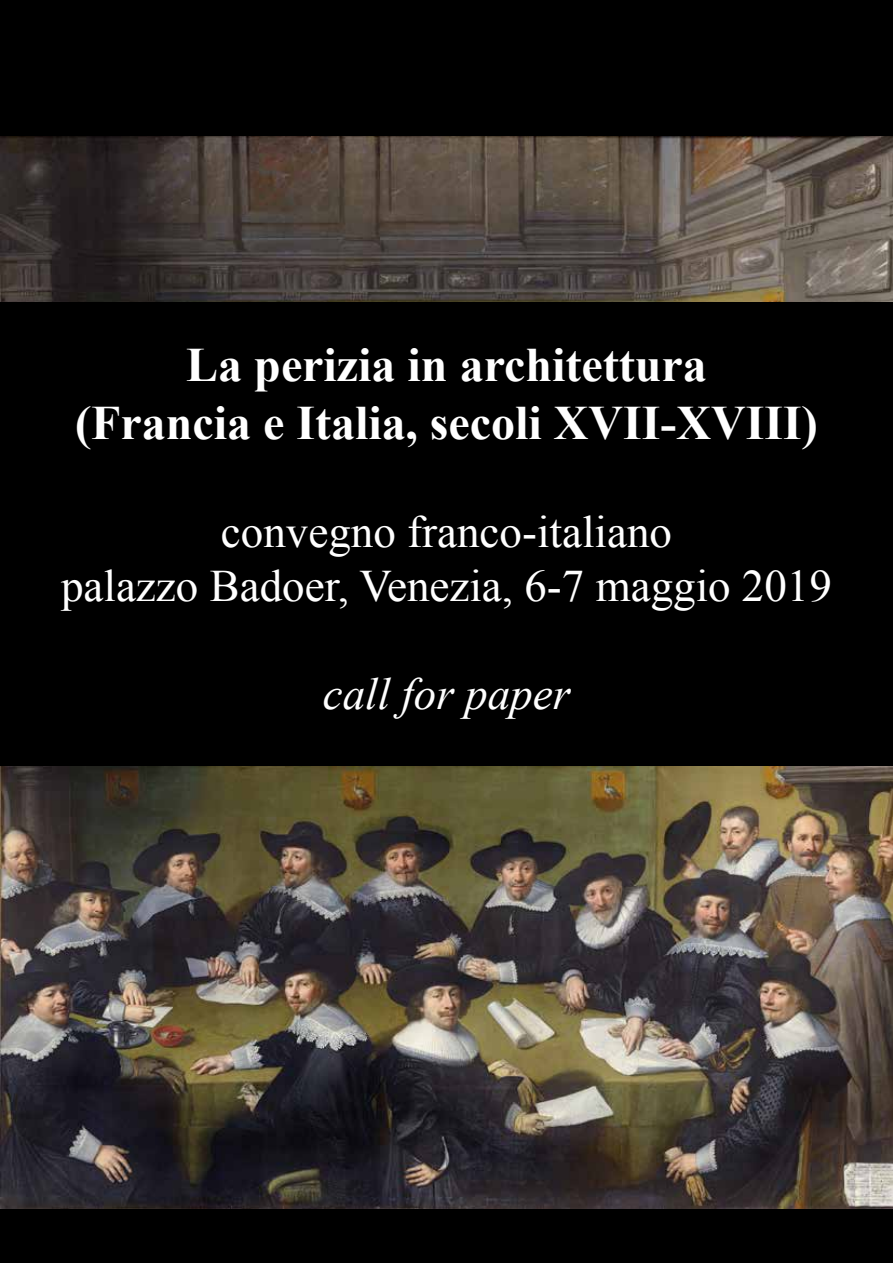
<style>
.page{position:relative;width:893px;height:1263px;background:#fff}
.page>*{position:absolute;margin:0;border:0;box-sizing:border-box;transform-origin:0 0}
.t1{font:700 48px/57.6px "Times New Roman";color:#fff;text-align:center}
.t2{font:45px/54px "Times New Roman";color:#fff;text-align:center}
.t3{font:italic 45px "Times New Roman";color:#fff}
</style>
<div class="page">
<div style="left:1px;top:1px;width:891px;height:1261px;background:#000"></div>
<img style="left:0;top:767px;width:893px;height:442px">
<img style="left:0;top:136px;width:893px;height:166px">
<p class="t1" style="left:75px;top:335px;width:744px">La perizia in architettura<br>(Francia e Italia, secoli XVII-XVIII)</p>
<p class="t2" style="left:61px;top:504px;width:772px">convegno franco-italiano<br>palazzo Badoer, Venezia, 6-7 maggio 2019</p>
<p class="t3" style="left:323px;top:662px;width:249px">call for paper</p>
</div>
